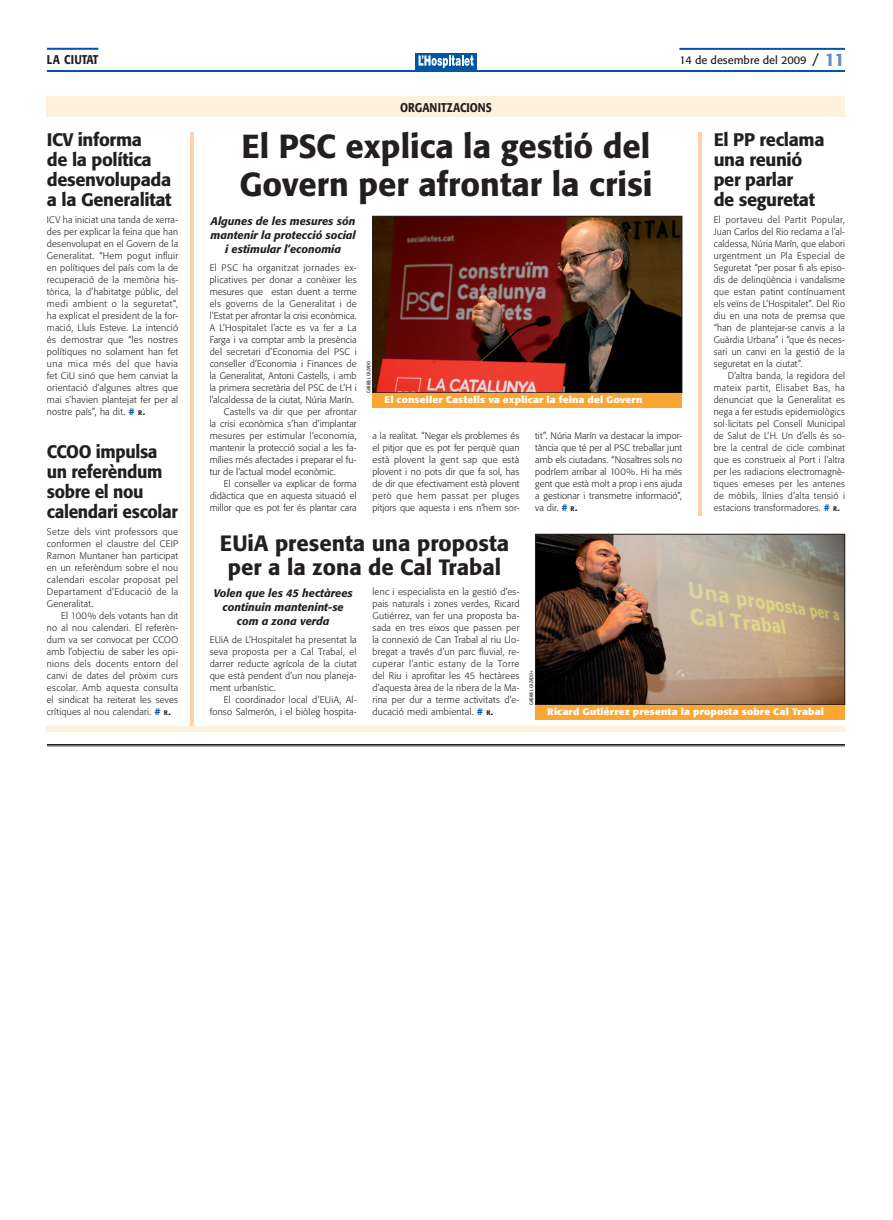
<style>
.page{position:relative;width:893px;height:1220px;background:#fff}
.page>*{position:absolute;margin:0;border:0;box-sizing:border-box;transform-origin:0 0}
.títol_27_32{font:500 33px/38px "Formata";color:#231f20}
.títol_22_27{font:500 22px/24px "Formata";color:#231f20;text-align:center}
.títol_18_21{font:500 18px/20px "Formata";letter-spacing:-.02em;color:#231f20}
.títol_18_21-2{font:500 18px/20px "Formata";letter-spacing:-.02em;color:#231f20;scale:.95 1}
.capçalera_senar{font:500 12.6px "Formata";color:#231f20;scale:.85 1}
.subtítol_4cols_baix{font:italic 500 11px/14px "Formata";color:#231f20;text-align:center}
.t1{font:11px "Formata";color:#231f20}
.text{font:300 9.4px/12px "Formata";letter-spacing:.02em;color:#231f20;text-align:justify}
.text_1a{font:300 9.4px/12px "Formata";letter-spacing:.025em;color:#231f20;text-align:justify}
.peus_de_foto{font:700 9.4px "Formata";letter-spacing:.01em;color:#fff;scale:1.1 1}
.nom_fotògraf{font:5px "Formata";letter-spacing:.02em;color:#231f20;scale:.8 1}
.s1{font-size:14px}
.s2{font-weight:500;font-size:18px;color:#6c8bc6}
.s3{font-weight:500;color:#0155a2}
.s4{font-weight:500;font-size:6.6px}
.s5{font-weight:500}
</style>
<div class="page">
<div style="left:415px;top:54px;width:62px;height:16px;background:#0157a1"></div>
<svg style="left:419px;top:55px;width:55px;height:13px"></svg>
<hr style="left:47px;top:70px;width:798px;height:2px;background:#0155a2">
<hr style="left:679px;top:48px;width:166px;height:2px;background:#0155a2">
<hr style="left:47px;top:48px;width:51px;height:2px;background:#0155a2">
<hr style="left:47px;top:744px;width:798px;height:1px;background:#231f20">
<hr style="left:47px;top:746px;width:798px;height:1px;background:#231f20">
<hr style="left:698px;top:132px;width:4px;height:384px;background:#fcd1af">
<img style="left:374px;top:218px;width:306px;height:173px">
<div style="left:372px;top:216px;width:310px;height:177px;border:1px solid #231f20"></div>
<div style="left:47px;top:96px;width:798px;height:21px;background:#fef1dd"></div>
<img style="left:537px;top:536px;width:306px;height:167px">
<div style="left:535px;top:534px;width:310px;height:171px;border:1px solid #231f20"></div>
<hr style="left:190px;top:132px;width:4px;height:597px;background:#fcd1af">
<div style="left:47px;top:726px;width:798px;height:6px;background:#fef1dd"></div>
<div style="left:372px;top:393px;width:310px;height:15px;background:#faa633"></div>
<div style="left:535px;top:705px;width:310px;height:15px;background:#faa633"></div>
<p class="capçalera_senar" style="left:47px;top:52px;width:62px">la ciutat</p>
<p class="t1" style="left:679px;top:53px;width:167px">14 de desembre del 2009 <span class="s1">/</span> <span class="s2">11</span></p>
<p class="títol_18_21" style="left:47px;top:130px;width:126px">ICV informa<br>de la política desenvolupada a la Generalitat</p>
<p class="text_1a" style="left:47px;top:214px;width:133px">ICV ha iniciat una tanda de xerra&shy;des per explicar la feina que han desenvolupat en el Govern de la Generalitat. “Hem pogut influir en polítiques del país com la de recuperació de la memòria his&shy;tòrica, la d’habitatge públic, del medi ambient o la seguretat“, ha explicat el president de la for&shy;mació, Lluís Esteve. La intenció és demostrar que “les nostres polítiques no solament han fet una mica més del que havia fet CiU sinó que hem canviat la orientació d’algunes altres que mai s’havien plantejat fer per al nostre país”, ha dit. <span class="s3">#</span> <span class="s4">r</span><span class="s5">.</span></p>
<p class="títol_18_21-2" style="left:47px;top:442px;width:139px">CCOO impulsa un referèndum sobre el nou calendari escolar</p>
<p class="text_1a" style="left:47px;top:526px;width:133px">Setze dels vint professors que conformen el claustre del CEIP Ramon Muntaner han parti-ci-pat en un referèndum sobre el nou calendari escolar proposat pel Departament d’Educació de la Generalitat.</p>
<p class="text" style="left:47px;top:610px;width:133px;text-indent:14px">El 100% dels votants han dit no al nou calendari. El referèn&shy;dum va ser convocat per CCOO amb l’objectiu de saber les opi&shy;nions dels docents entorn del canvi de dates del pròxim curs escolar. Amb aquesta consulta el sindicat ha reiterat les seves crítiques al nou calendari. <span class="s3">#</span> <span class="s4">r</span><span class="s5">.</span></p>
<p class="capçalera_senar" style="left:400px;top:100px;width:109px">organitzacions</p>
<p class="títol_27_32" style="left:239px;top:127px;width:415px">El PSC explica la gestió del<br>Govern per afrontar la crisi</p>
<p class="subtítol_4cols_baix" style="left:211px;top:214px;width:147px">Algunes de les mesures són mantenir la protecció social i estimular l’economia</p>
<p class="text_1a" style="left:210px;top:262px;width:149px">El PSC ha organitzat jornades ex&shy;plicatives per do-nar a conèixer les mesures que estan duent a terme els governs de la Generalitat i de l’Estat per afrontar la crisi econòmica.<br>A L’Hos-pitalet l’acte es va fer a La Farga i va comptar amb la presència del secretari d’Economia del PSC i conseller d’Economia i Finances de la Generalitat, Antoni Castells, i amb la primera secretària del PSC de L’H i l’alcaldessa de la ciutat, Núria Marín.</p>
<p class="text" style="left:210px;top:406px;width:149px;text-align:left;text-indent:14px">Castells va dir que per afrontar la crisi econòmica s’han d’implantar mesures per estimular l’economia, man-tenir la protecció social a les fa-- mílies més afectades i preparar el fu-- tur de l’actual model econòmic.</p>
<p class="text" style="left:210px;top:478px;width:149px;text-indent:14px">El conseller va explicar de forma didàctica que en aquesta situació el millor que es pot fer és plantar cara</p>
<p class="nom_fotògraf" style="left:366px;top:393px;width:42px;rotate:-90deg">gabriel cazado</p>
<p class="peus_de_foto" style="left:384px;top:394px;width:236px">El conseller Castells va explicar la feina del Govern</p>
<p class="text" style="left:372px;top:430px;width:149px">a la realitat. “Negar els problemes és el pitjor que es pot fer perquè quan està plovent la gent sap que està plovent i no pots dir que fa sol, has de dir que efectivament està plovent però que hem passat per pluges pitjors que aquesta i ens n’hem sor-</p>
<p class="text" style="left:535px;top:430px;width:149px">tit”. Núria Marín va destacar la impor&shy;tància que té per al PSC treballar junt amb els ciutadans. “Nosaltres sols no po-dríem arribar al 100%. Hi ha més gent que està molt a prop i ens ajuda a gestionar i transmetre informació”, va dir. <span class="s3">#</span> <span class="s4">r</span><span class="s5">.</span></p>
<p class="títol_18_21" style="left:714px;top:130px;width:112px">El PP reclama una reunió per parlar<br>de seguretat</p>
<p class="text_1a" style="left:714px;top:214px;width:133px">El portaveu del Partit Popular, Juan Carlos del Rio reclama a l’al&shy;caldessa, Núria Marín, que ela-bori urgentment un Pla Espe-cial de Se-guretat “per posar fi als episo&shy;dis de delinqüència i vandalisme que estan patint contínuament els veïns de L’Hospitalet”. Del Rio diu en una nota de premsa que “han de plantejar-se canvis a la Guàrdia Urbana” i “que és neces&shy;sari un canvi en la gestió de la seguretat en la ciutat”.</p>
<p class="text" style="left:714px;top:370px;width:133px;text-indent:14px">D’altra banda, la regidora del mateix partit, Elisabet Bas, ha denunciat que la Generalitat es nega a fer estudis epidemiològics sol·licitats pel Consell Municipal de Salut de L’H. Un d’ells és so&shy;bre la central de cicle combinat que es construeix al Port i l’altra per les radiacions electromagnè&shy;tiques emeses per les antenes de mòbils, línies d’alta tensió i estacions transformadores. <span class="s3">#</span> <span class="s4">r</span><span class="s5">.</span></p>
<p class="títol_22_27" style="left:220px;top:531px;width:291px">EUiA presenta una proposta per a la zona de Cal Trabal</p>
<p class="subtítol_4cols_baix" style="left:213px;top:586px;width:141px">Volen que les 45 hectàrees continuin mantenint-se com a zona verda</p>
<p class="text_1a" style="left:210px;top:634px;width:149px">EUiA de L’Hospitalet ha presentat la seva proposta per a Cal Trabal, el dar-rer reducte agrícola de la ciutat que està pendent d’un nou planeja&shy;ment urbanístic.</p>
<p class="text" style="left:210px;top:694px;width:149px;text-align:right">El coordinador local d’EUiA, Al&shy;fonso Salmerón, i el biòleg hospita-</p>
<p class="text" style="left:372px;top:586px;width:149px;text-align:left">lenc i especialista en la gestió d’es&shy;pais naturals i zones verdes, Ricard Gutiérrez, van fer una proposta ba--- sada en tres eixos que passen per la connexió de Can Trabal al riu Llo-- bregat a través d’un parc fluvial, re-- cuperar l’antic estany de la Torre del Riu i aprofitar les 45 hectàrees d’aquesta àrea de la ribera de la Ma-- rina per dur a terme activitats d’e&shy;ducació medi ambiental. <span class="s3">#</span> <span class="s4">r</span><span class="s5">.</span></p>
<p class="nom_fotògraf" style="left:528px;top:705px;width:45px;rotate:-90deg">gabriel cazado+</p>
<p class="peus_de_foto" style="left:547px;top:706px;width:253px">Ricard Gutiérrez presenta la proposta sobre Cal Trabal</p>
</div>
